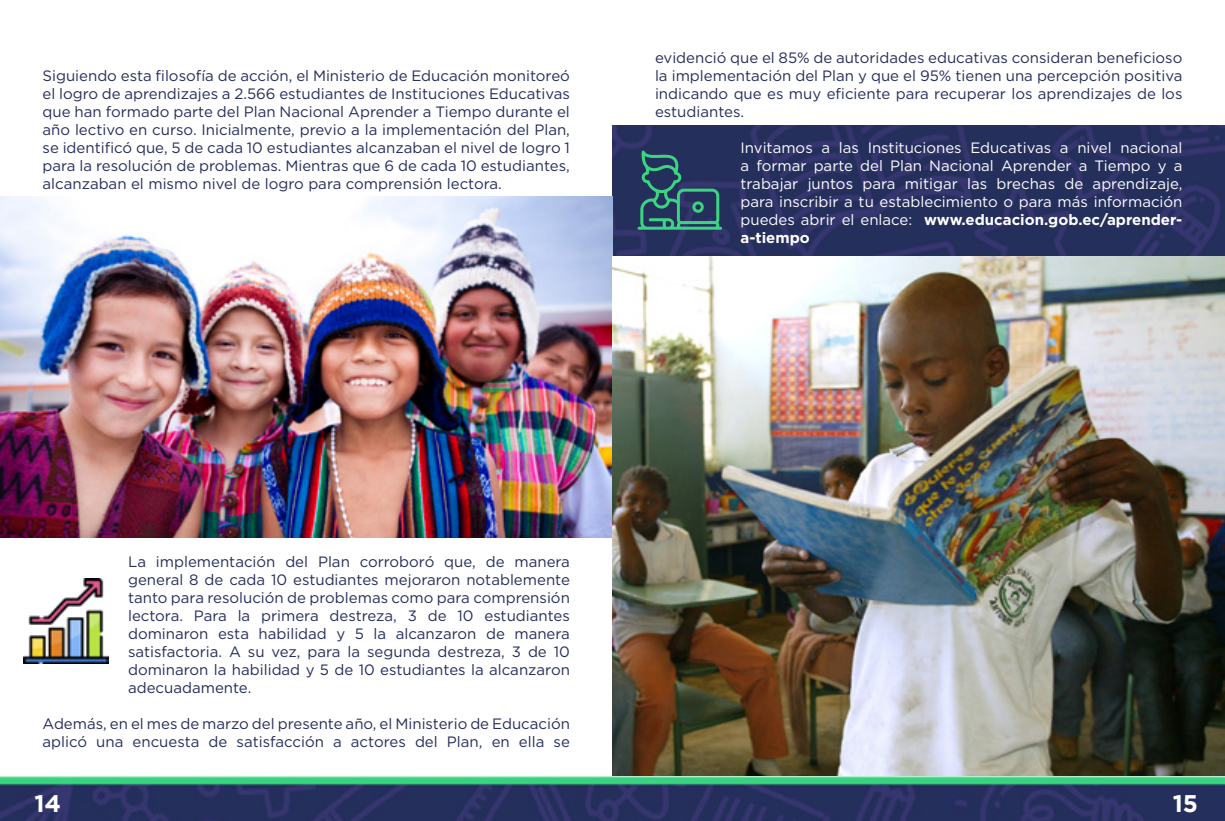
<style>
.page{position:relative;width:1225px;height:821px;background:#fff}
.page>*{position:absolute;margin:0;border:0;box-sizing:border-box;transform-origin:0 0}
.t1{font:700 24px "Gotham";color:#fff}
.t2{font:15px/18px "Gotham";color:#252d5b;text-align:justify}
.t3{font:15px/18px "Gotham";color:#fff;text-align:justify}
.s1{font-weight:700}
</style>
<div class="page">
<img style="left:0;top:125px;width:1225px;height:696px">
<img style="left:612px;top:126px;width:613px;height:649px">
<svg style="left:637px;top:150px;width:85px;height:80px;background:#2a5665"></svg>
<img style="left:0;top:197px;width:612px;height:340px">
<img style="left:24px;top:578px;width:85px;height:85px">
<p class="t2" style="left:43px;top:66px;width:529px">Siguiendo esta filosofía de acción, el Ministerio de Educación monitoreó el logro de aprendizajes a 2.566 estudiantes de Instituciones Educativas que han formado parte del Plan Nacional Aprender a Tiempo durante el año lectivo en curso. Inicialmente, previo a la implementación del Plan, se identificó que, 5 de cada 10 estudiantes alcanzaban el nivel de logro 1 para la resolución de problemas. Mientras que 6 de cada 10 estudiantes, alcanzaban el mismo nivel de logro para comprensión lectora.</p>
<p class="t2" style="left:655px;top:48px;width:529px">evidenció que el 85% de autoridades educativas consideran beneficioso la implementación del Plan y que el 95% tienen una percepción positiva indicando que es muy eficiente para recuperar los aprendizajes de los estudiantes.</p>
<p class="t3" style="left:740px;top:138px;width:443px">Invitamos a las Instituciones Educativas a nivel nacional a formar parte del Plan Nacional Aprender a Tiempo y a trabajar juntos para mitigar las brechas de aprendizaje, para inscribir a tu establecimiento o para más información puedes abrir el enlace: <span class="s1">www.educacion.gob.ec/aprender&shy;a-tiempo</span></p>
<p class="t2" style="left:128px;top:552px;width:443px">La implementación del Plan corroboró que, de manera general 8 de cada 10 estudiantes mejoraron notablemente tanto para resolución de problemas como para comprensión lectora. Para la primera destreza, 3 de 10 estudiantes dominaron esta habilidad y 5 la alcanzaron de manera satisfactoria. A su vez, para la segunda destreza, 3 de 10 dominaron la habilidad y 5 de 10 estudiantes la alcanzaron adecuadamente.</p>
<p class="t2" style="left:43px;top:714px;width:529px">Además, en el mes de marzo del presente año, el Ministerio de Educación aplicó una encuesta de satisfacción a actores del Plan, en ella se</p>
<h1 class="t1" style="left:35px;top:790px;width:28px">14</h1>
<h1 class="t1" style="left:1172px;top:790px;width:27px">15</h1>
</div>
